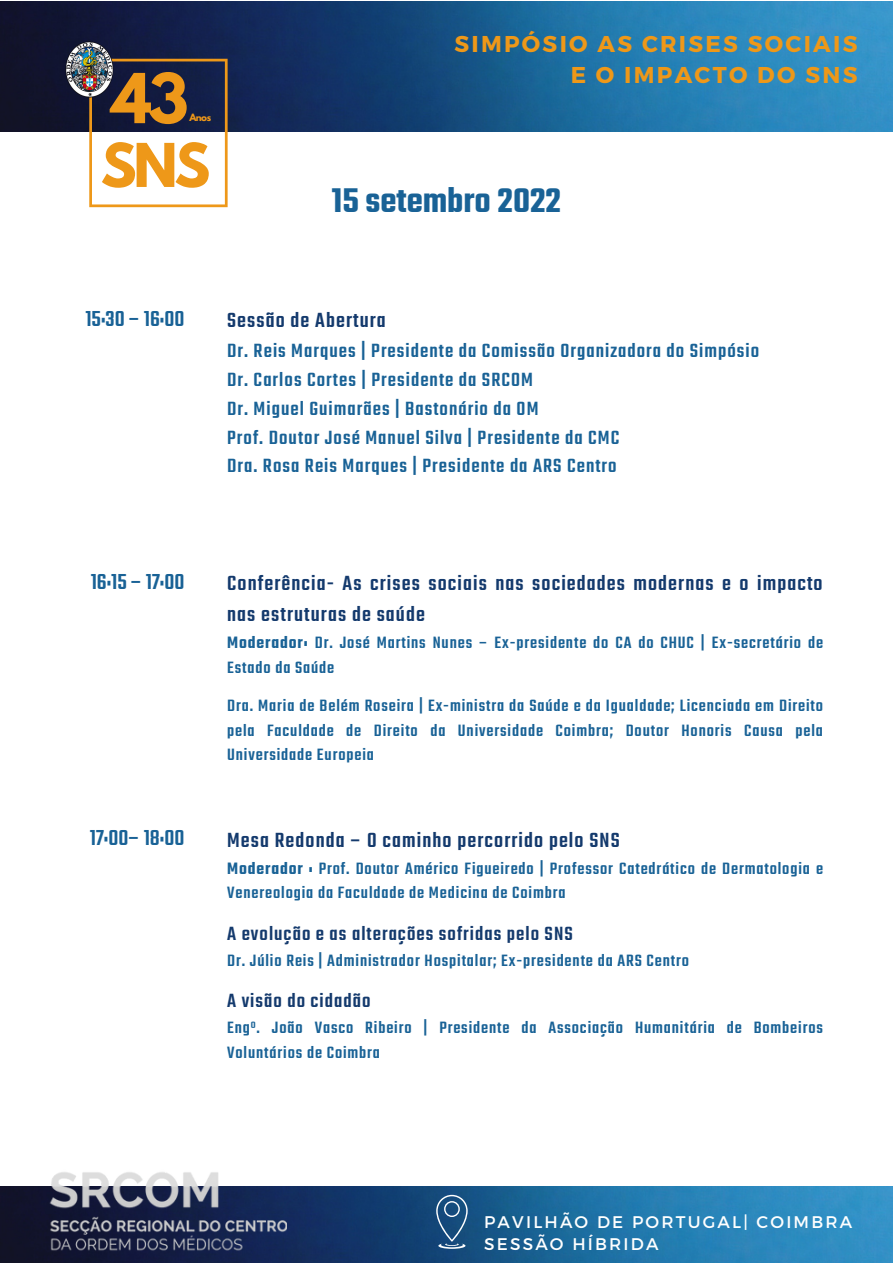
<style>
.page{position:relative;width:893px;height:1264px;background:#fff}
.page>*{position:absolute;margin:0;border:0;box-sizing:border-box;transform-origin:0 0}
.t1{font:700 60.9px "League Spartan";color:#ee9819}
.t2{font:700 53.4px "League Spartan";color:#ee9819}
.t3{font:600 37.2px "Teko";color:#196296}
.t4{font:500 23.85px "Teko";color:#196296}
.t5{font:700 22.8px/31.5px "Montserrat";letter-spacing:.1em;color:#ee9819;text-align:right}
.t6{font:500 22.5px/31.5px "Teko";letter-spacing:.05em;color:#143a6d}
.t7{font:500 21px/28.8px "Teko";letter-spacing:.05em;color:#196296}
.t8{font:500 21px "Teko";letter-spacing:.05em;color:#143a6d}
.t9{font:500 18px/24.5px "Teko";letter-spacing:.05em;color:#196296}
.t10{font:16.8px/22.5px "Montserrat";letter-spacing:.13em;color:#fff}
.t11{font:700 9px "League Spartan";color:#ee9819}
.s1{font-weight:600}
</style>
<div class="page">
<img style="left:0;top:1px;width:892px;height:131px">
<img style="left:0;top:1186px;width:892px;height:76px">
<svg style="left:436px;top:1194px;width:31px;height:54px;background:#3b6891"></svg>
<svg style="left:89px;top:59px;width:138px;height:148px"></svg>
<img style="left:65px;top:42px;width:49px;height:56px">
<img style="left:47px;top:1172px;width:239px;height:82px">
<h1 class="t1" style="left:111px;top:68px;width:79px">43</h1>
<p class="t11" style="left:189px;top:113px;width:23px">Anos</p>
<h2 class="t2" style="left:101px;top:139px;width:111px">SNS</h2>
<p class="t5" style="left:454px;top:27px;width:404px">SIMPÓSIO AS CRISES SOCIAIS<br>E O IMPACTO DO SNS</p>
<h3 class="t3" style="left:331px;top:176px;width:231px">15 setembro 2022</h3>
<h3 class="t4" style="left:85px;top:303px;width:101px">15:30 – 16:00</h3>
<p class="t6" style="left:227px;top:306px;width:160px">Sessão de Abertura</p>
<p class="t7" style="left:227px;top:337px;width:533px">Dr. Reis Marques | Presidente da Comissão Organizadora do Simpósio Dr. Carlos Cortes | Presidente da SRCOM<br>Dr. Miguel Guimarães | Bastonário da OM<br>Prof. Doutor José Manuel Silva | Presidente da CMC<br>Dra. Rosa Reis Marques | Presidente da ARS Centro</p>
<h3 class="t4" style="left:91px;top:566px;width:95px">16:15 – 17:00</h3>
<p class="t6" style="left:227px;top:568px;width:597px">Conferência- As crises sociais nas sociedades modernas e o impacto nas estruturas de saúde</p>
<p class="t9" style="left:227px;top:631px;width:597px"><span class="s1">Moderador:</span> Dr. José Martins Nunes – Ex-presidente do CA do CHUC | Ex-secretário de<br>Estado da Saúde</p>
<p class="t9" style="left:227px;top:694px;width:597px;text-align:justify">Dra. Maria de Belém Roseira | Ex-ministra da Saúde e da Igualdade; Licenciada em Direito pela Faculdade de Direito da Universidade Coimbra; Doutor Honoris Causa pela Universidade Europeia</p>
<h3 class="t4" style="left:90px;top:821px;width:96px">17:00– 18:00</h3>
<p class="t6" style="left:227px;top:825px;width:394px">Mesa Redonda – O caminho percorrido pelo SNS</p>
<p class="t9" style="left:227px;top:857px;width:597px"><span class="s1">Moderador :</span> Prof. Doutor Américo Figueiredo | Professor Catedrático de Dermatologia e<br>Venereologia da Faculdade de Medicina de Coimbra</p>
<p class="t8" style="left:227px;top:919px;width:347px">A evolução e as alterações sofridas pelo SNS</p>
<p class="t9" style="left:227px;top:949px;width:463px">Dr. Júlio Reis | Administrador Hospitalar; Ex-presidente da ARS Centro</p>
<p class="t8" style="left:227px;top:986px;width:145px">A visão do cidadão</p>
<p class="t9" style="left:227px;top:1016px;width:597px">Engº. João Vasco Ribeiro | Presidente da Associação Humanitária de Bombeiros<br>Voluntários de Coimbra</p>
<p class="t10" style="left:484px;top:1209px;width:369px">PAVILHÃO DE PORTUGAL| COIMBRA<br>SESSÃO HÍBRIDA</p>
</div>
